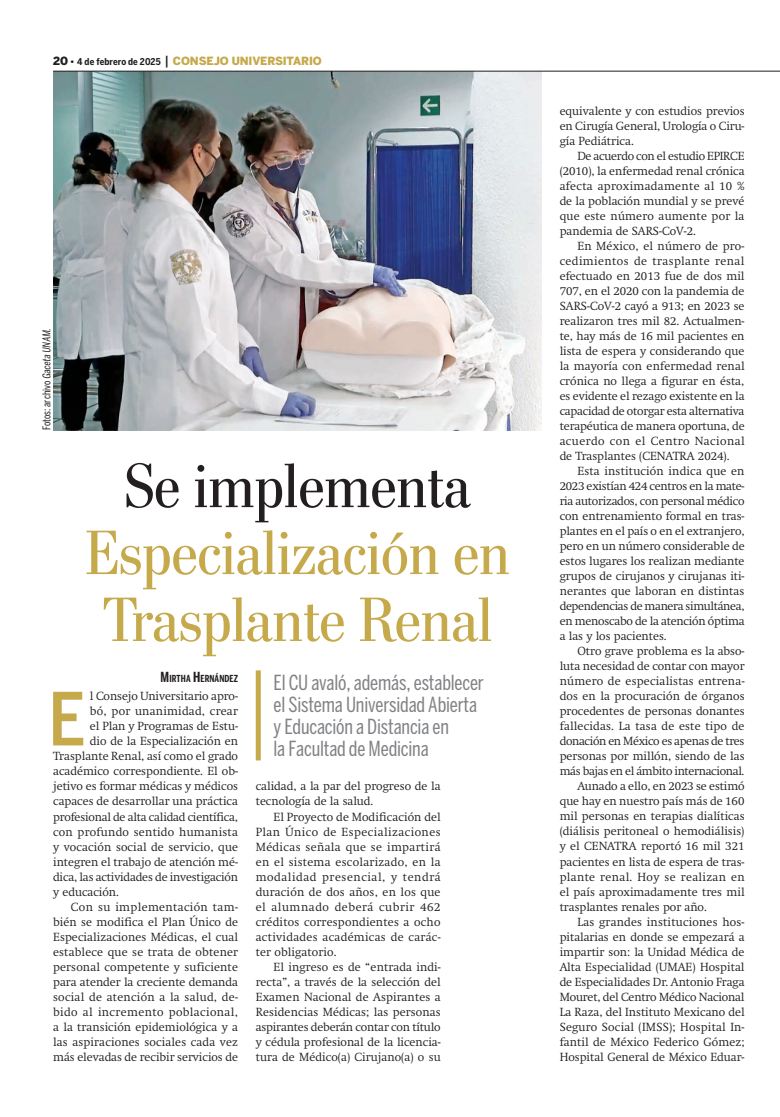
<style>
.page{position:relative;width:780px;height:1117px;background:#fff}
.page>*{position:absolute;margin:0;border:0;box-sizing:border-box;transform-origin:0 0}
.t1{font:500 72.38px "Benton Sans Cond";color:#c5a94a}
.t2{font:62.5px/66.9px "Stilson";color:#c5a94a}
.t3{font:62.5px "Stilson";color:#231f20}
.t4{font:20.62px/21.9px "Benton Sans Comp";letter-spacing:-.01em;color:#808285}
.t5{font:300 11.62px/15px "Swift";color:#231f20;text-align:justify}
.t6{font:300 11.62px "Swift";letter-spacing:.02em;color:#231f20}
.t7{font:300 11.62px "Swift";letter-spacing:.03em;color:#231f20}
.t8{font:300 11.62px "Swift";letter-spacing:-.025em;color:#231f20}
.t9{font:300 11.62px "Swift";letter-spacing:-.03em;color:#231f20}
.t10{font:300 11.62px "Swift";letter-spacing:.025em;color:#231f20}
.t11{font:300 11.62px "Swift";letter-spacing:.035em;color:#231f20}
.t12{font:900 11.25px "Benton Sans";letter-spacing:-.015em;color:#c5a94a}
.t13{font:10.62px "Benton Sans Comp";color:#231f20}
.t14{font:700 9.62px "Benton Sans Comp";letter-spacing:.01em;color:#231f20}
.s1{color:#231f20}
.s2{font-size:9.38px;color:#231f20}
.s3{font-family:"Benton Sans Cond";font-weight:700;font-size:9.38px;color:#231f20}
.s4{font-family:"Benton Sans Cond";font-weight:500;font-size:12.5px;color:#231f20}
.s5{font-size:13.75px}
</style>
<div class="page">
<img style="left:53px;top:72px;width:489px;height:358px">
<hr style="left:53px;top:71px;width:726px;height:1px;background:#231f20">
<div style="left:256px;top:670px;width:5px;height:90px;background:#c5a94a"></div>
<p class="t12" style="left:53px;top:54px;width:270px"><span class="s1">20</span> <span class="s2">•</span> <span class="s3">4 de febrero de 2025</span> <span class="s4">|</span> CONSEJO UNIVERSITARIO</p>
<p class="t13" style="left:40px;top:430px;width:103px;rotate:-90deg">Fotos: archivo Gaceta UNAM.</p>
<h2 class="t3" style="left:125px;top:449px;width:347px">Se implementa</h2>
<h2 class="t2" style="left:85px;top:519px;width:426px">Especialización en<br>Trasplante Renal</h2>
<h3 class="t4" style="left:273px;top:671px;width:212px">El CU avaló, además, establecer el Sistema Universidad Abierta y Educación a Distancia en<br>la Facultad de Medicina</h3>
<p class="t5" style="left:256px;top:778px;width:186px">calidad, a la par del progreso de la tecnología de la salud.</p>
<p class="t5" style="left:256px;top:808px;width:186px;text-indent:18px">El Proyecto de Modificación del Plan Único de Especializaciones Médicas señala que se impartirá en el sistema escolarizado, en la modalidad presencial, y tendrá duración de dos años, en los que el alumnado deberá cubrir 462 créditos correspondientes a ocho actividades académicas de carác&shy;ter obligatorio.</p>
<p class="t5" style="left:256px;top:958px;width:186px;text-indent:18px">El ingreso es de “entrada indi&shy;recta”, a través de la selección del Examen Nacional de Aspirantes a Residencias Médicas; las personas aspirantes deberán contar con título y cédula profesional de la licencia&shy;tura de Médico(a) Cirujano(a) o su</p>
<p class="t14" style="left:161px;top:673px;width:79px"><span class="s5">M</span>IRTHA <span class="s5">H</span>ERNÁNDEZ</p>
<h1 class="t1" style="left:48px;top:676px;width:39px">E</h1>
<p class="t5" style="left:90px;top:688px;width:149px">l Consejo Universitario apro-</p>
<p class="t6" style="left:90px;top:704px;width:149px">bó, por unanimidad, crear</p>
<p class="t5" style="left:90px;top:718px;width:149px">el Plan y Programas de Estu-</p>
<p class="t5" style="left:90px;top:733px;width:149px">dio de la Especialización en</p>
<p class="t5" style="left:53px;top:748px;width:186px">Trasplante Renal, así como el grado</p>
<p class="t5" style="left:53px;top:763px;width:186px">académico correspondiente. El ob-</p>
<p class="t5" style="left:53px;top:778px;width:186px">jetivo es formar médicas y médicos</p>
<p class="t5" style="left:53px;top:793px;width:186px">capaces de desarrollar una práctica</p>
<p class="t5" style="left:53px;top:808px;width:186px">profesional de alta calidad científica,</p>
<p class="t6" style="left:53px;top:824px;width:186px">con profundo sentido humanista</p>
<p class="t5" style="left:53px;top:838px;width:186px">y vocación social de servicio, que</p>
<p class="t5" style="left:53px;top:853px;width:186px">integren el trabajo de atención mé-</p>
<p class="t5" style="left:53px;top:868px;width:186px">dica, las actividades de investigación</p>
<p class="t5" style="left:53px;top:883px;width:67px">y educación.</p>
<p class="t7" style="left:71px;top:899px;width:169px">Con su implementación tam-</p>
<p class="t5" style="left:53px;top:913px;width:186px">bién se modifica el Plan Único de</p>
<p class="t5" style="left:53px;top:928px;width:186px">Especializaciones Médicas, el cual</p>
<p class="t5" style="left:53px;top:943px;width:186px">establece que se trata de obtener</p>
<p class="t5" style="left:53px;top:958px;width:186px">personal competente y suficiente</p>
<p class="t5" style="left:53px;top:973px;width:186px">para atender la creciente demanda</p>
<p class="t10" style="left:53px;top:989px;width:186px">social de atención a la salud, de-</p>
<p class="t11" style="left:53px;top:1004px;width:186px">bido al incremento poblacional,</p>
<p class="t5" style="left:53px;top:1018px;width:186px">a la transición epidemiológica y a</p>
<p class="t5" style="left:53px;top:1033px;width:186px">las aspiraciones sociales cada vez</p>
<p class="t5" style="left:53px;top:1048px;width:186px">más elevadas de recibir servicios de</p>
<p class="t5" style="left:559px;top:103px;width:186px">equivalente y con estudios previos en Cirugía General, Urología o Ciru&shy;gía Pediátrica.</p>
<p class="t5" style="left:559px;top:148px;width:186px;text-indent:18px">De acuerdo con el estudio EPIRCE (2010), la enfermedad renal crónica afecta aproximadamente al 10 % de la población mundial y se prevé que este número aumente por la pandemia de SARS-CoV-2.</p>
<p class="t5" style="left:559px;top:238px;width:186px;text-indent:18px">En México, el número de pro&shy;cedimientos de trasplante renal efectuado en 2013 fue de dos mil 707, en el 2020 con la pandemia de SARS-CoV-2 cayó a 913; en 2023 se realizaron tres mil 82. Actualmen&shy;te, hay más de 16 mil pacientes en lista de espera y considerando que la mayoría con enfermedad renal crónica no llega a figurar en ésta, es evidente el rezago existente en la capacidad de otorgar esta alternativa terapéutica de manera oportuna, de acuerdo con el Centro Nacional de Trasplantes (CENATRA 2024).</p>
<p class="t5" style="left:559px;top:463px;width:186px;text-indent:18px">Esta institución indica que en 2023 existían 424 centros en la mate&shy;ria autorizados, con personal médico con entrenamiento formal en tras&shy;plantes en el país o en el extranjero, pero en un número considerable de estos lugares los realizan mediante grupos de cirujanos y cirujanas iti&shy;nerantes que laboran en distintas dependencias de manera simultánea, en menoscabo de la atención óptima a las y los pacientes.</p>
<p class="t5" style="left:577px;top:643px;width:169px">Otro grave problema es la abso-</p>
<p class="t5" style="left:559px;top:658px;width:186px">luta necesidad de contar con mayor</p>
<p class="t6" style="left:559px;top:674px;width:186px">número de especialistas entrena-</p>
<p class="t5" style="left:559px;top:688px;width:186px">dos en la procuración de órganos</p>
<p class="t5" style="left:559px;top:703px;width:186px">procedentes de personas donantes</p>
<p class="t6" style="left:559px;top:719px;width:186px">fallecidas. La tasa de este tipo de</p>
<p class="t9" style="left:559px;top:734px;width:186px">donación en México es apenas de tres</p>
<p class="t5" style="left:559px;top:748px;width:186px">personas por millón, siendo de las</p>
<p class="t8" style="left:559px;top:764px;width:186px">más bajas en el ámbito internacional.</p>
<p class="t5" style="left:577px;top:778px;width:169px">Aunado a ello, en 2023 se estimó</p>
<p class="t5" style="left:559px;top:793px;width:186px">que hay en nuestro país más de 160</p>
<p class="t5" style="left:559px;top:808px;width:186px">mil personas en terapias dialíticas</p>
<p class="t5" style="left:559px;top:823px;width:186px">(diálisis peritoneal o hemodiálisis)</p>
<p class="t5" style="left:559px;top:838px;width:186px">y el CENATRA reportó 16 mil 321</p>
<p class="t5" style="left:559px;top:853px;width:186px">pacientes en lista de espera de tras-</p>
<p class="t7" style="left:559px;top:869px;width:186px">plante renal. Hoy se realizan en</p>
<p class="t5" style="left:559px;top:883px;width:186px">el país aproximadamente tres mil</p>
<p class="t5" style="left:559px;top:898px;width:149px">trasplantes renales por año.</p>
<p class="t6" style="left:577px;top:914px;width:169px">Las grandes instituciones hos-</p>
<p class="t5" style="left:559px;top:928px;width:186px">pitalarias en donde se empezará a</p>
<p class="t5" style="left:559px;top:943px;width:186px">impartir son: la Unidad Médica de</p>
<p class="t5" style="left:559px;top:958px;width:186px">Alta Especialidad (UMAE) Hospital</p>
<p class="t5" style="left:559px;top:973px;width:186px">de Especialidades Dr. Antonio Fraga</p>
<p class="t5" style="left:559px;top:988px;width:186px">Mouret, del Centro Médico Nacional</p>
<p class="t5" style="left:559px;top:1003px;width:186px">La Raza, del Instituto Mexicano del</p>
<p class="t5" style="left:559px;top:1018px;width:186px">Seguro Social (IMSS); Hospital In-</p>
<p class="t5" style="left:559px;top:1033px;width:186px">fantil de México Federico Gómez;</p>
<p class="t5" style="left:559px;top:1048px;width:186px">Hospital General de México Eduar-</p>
</div>
